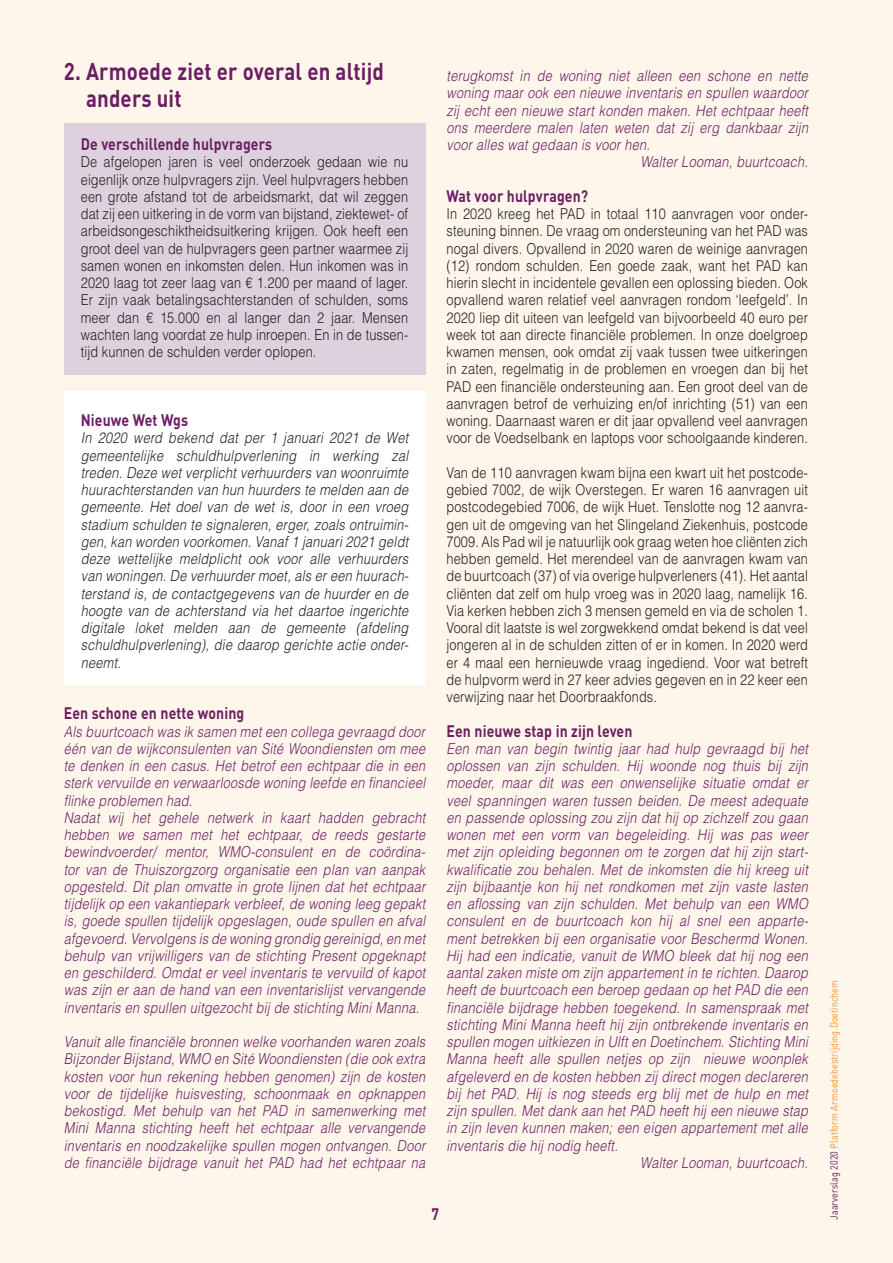
<style>
.page{position:relative;width:893px;height:1263px;background:#fef6ea}
.page>*{position:absolute;margin:0;border:0;box-sizing:border-box;transform-origin:0 0}
.t1{font:700 24px/27px "DIN";letter-spacing:.01em;color:#6c1e65;scale:.85 1}
.t2{font:700 16.5px "DIN";letter-spacing:.01em;color:#6c1e65;scale:.85 1}
.t3{font:italic 300 15px/17.2px "Helvetica LT";color:#6c1e65;scale:.85 1}
.t4{font:300 15px/17.2px "Helvetica LT";letter-spacing:.01em;color:#231f20;text-align:justify;scale:.85 1}
.t5{font:italic 300 15px/17.2px "Helvetica LT";color:#231f20;text-align:justify;scale:.85 1}
.t6{font:10.5px "DIN";letter-spacing:.01em;color:#f6922a;scale:.85 1}
.s1{color:#6c1e65}
</style>
<div class="page">
<div style="left:64px;top:392px;width:361px;height:293px;background:#fff"></div>
<div style="left:64px;top:123px;width:361px;height:251px;background:#ded1dd"></div>
<h1 class="t1" style="left:86px;top:57px;width:352px;text-indent:-22px">2. Armoede ziet er overal en altijd anders uit</h1>
<p class="t2" style="left:81px;top:133px;width:227px">De verschillende hulpvragers</p>
<p class="t4" style="left:81px;top:153px;width:387px">De afgelopen jaren is veel onderzoek gedaan wie nu eigenlijk onze hulpvragers zijn. Veel hulpvragers hebben een grote afstand tot de arbeidsmarkt, dat wil zeggen dat zij een uitkering in de vorm van bijstand, ziektewet- of arbeidsongeschiktheidsuitkering krijgen. Ook heeft een groot deel van de hulpvragers geen partner waarmee zij samen wonen en inkomsten delen. Hun inkomen was in 2020 laag tot zeer laag van € 1.200 per maand of lager.<br>Er zijn vaak betalingsachterstanden of schulden, soms meer dan € 15.000 en al langer dan 2 jaar. Mensen wachten lang voordat ze hulp inroepen. En in de tussen&shy;tijd kunnen de schulden verder oplopen.</p>
<p class="t2" style="left:81px;top:409px;width:128px">Nieuwe Wet Wgs</p>
<p class="t5" style="left:81px;top:429px;width:391px">In 2020 werd bekend dat per 1 januari 2021 de Wet gemeentelijke schuldhulpverlening in werking zal treden.Deze wetverplichtverhuurders van woonruimte huurachterstanden van hun huurders te melden aan de gemeente. Het doel van de wet is, door in een vroeg stadium schulden te signaleren, erger, zoals ontruimin&shy;gen,kan worden voorkomen.Vanaf1 januari2021 geldt deze wettelijke meldplicht ook voor alle verhuurders van woningen.De verhuurdermoet,als ereen huurach&shy;terstand is, de contactgegevens van de huurder en de hoogte van de achterstand via het daartoe ingerichte digitale loket melden aan de gemeente (afdeling schuldhulpverlening), die daarop gerichte actie onder&shy;neemt.</p>
<p class="t2" style="left:64px;top:703px;width:214px">Een schone en nette woning</p>
<p class="t3" style="left:64px;top:722px;width:431px">Als buurtcoach was ik samen meteen collega gevraagd door één van de wijkconsulenten van Sité Woondiensten om mee te denken in een casus. Het betrof een echtpaar die in een sterk vervuilde en verwaarloosde woning leefde en financieel flinke problemen had.<br>Nadat wij het gehele netwerk in kaart hadden gebracht hebben we samen met het echtpaar, de reeds gestarte bewindvoerder/ mentor, WMO-consulent en de coördina&shy;tor van de Thuiszorgzorg organisatie een plan van aanpak opgesteld. Dit plan omvatte in grote lijnen dat het echtpaar tijdelijk op een vakantiepark verbleef,de woning leeg gepakt is, goede spullen tijdelijk opgeslagen, oude spullen en afval afgevoerd.Vervolgens is de woning grondig gereinigd,en met behulp van vrijwilligers van de stichting Present opgeknapt en geschilderd. Omdat er veel inventaris te vervuild of kapot was zijn er aan de hand van een inventarislijst vervangende inventaris en spullen uitgezocht bij de stichting Mini Manna.</p>
<p class="t3" style="left:64px;top:1033px;width:431px;text-align:justify">Vanuit alle financiële bronnen welke voorhanden waren zoals BijzonderBijstand,WMO en Sité Woondiensten (die ook extra kosten voor hun rekening hebben genomen) zijn de kosten voor de tijdelijke huisvesting, schoonmaak en opknappen bekostigd. Met behulp van het PAD in samenwerking met Mini Manna stichting heeft het echtpaar alle vervangende inventaris en noodzakelijke spullen mogen ontvangen. Door de financiële bijdrage vanuit het PAD had het echtpaar na</p>
<p class="t3" style="left:447px;top:67px;width:431px">terugkomst in de woning niet alleen een schone en nette</p>
<p class="t3" style="left:447px;top:84px;width:430px">woning maar ook een nieuwe inventaris en spullen waardoor</p>
<p class="t3" style="left:447px;top:101px;width:431px">zij echt een nieuwe start konden maken. Het echtpaar heeft</p>
<p class="t3" style="left:447px;top:119px;width:431px">ons meerdere malen laten weten dat zij erg dankbaar zijn</p>
<p class="t3" style="left:447px;top:136px;width:244px">voor alles wat gedaan is voor hen.</p>
<p class="t3" style="left:640px;top:153px;width:203px">Walter Looman, buurtcoach.</p>
<p class="t2" style="left:446px;top:185px;width:168px">Wat voor hulpvragen?</p>
<p class="t4" style="left:446px;top:205px;width:427px">In 2020 kreeg het PAD in totaal 110 aanvragen voor onder&shy;steuning binnen. De vraag om ondersteuning van het PAD was nogal divers. Opvallend in 2020 waren de weinige aanvragen (12) rondom schulden. Een goede zaak, want het PAD kan hierin slecht in incidentele gevallen een oplossing bieden. Ook opvallend waren relatief veel aanvragen rondom ‘leefgeld’. In 2020 liep dit uiteen van leefgeld van bijvoorbeeld 40 euro per week tot aan directe financiële problemen. In onze doelgroep kwamen mensen, ook omdat zij vaak tussen twee uitkeringen in zaten, regelmatig in de problemen en vroegen dan bij het PAD een financiële ondersteuning aan. Een groot deel van de aanvragen betrof de verhuizing en/of inrichting (51) van een woning. Daarnaast waren er dit jaar opvallend veel aanvragen voor de Voedselbank en laptops voor schoolgaande kinderen.</p>
<p class="t4" style="left:446px;top:464px;width:427px">Van de 110 aanvragen kwam bijna een kwart uit het postcode&shy;gebied 7002, de wijk Overstegen. Er waren 16 aanvragen uit postcodegebied 7006, de wijk Huet. Tenslotte nog 12 aanvra&shy;gen uit de omgeving van het Slingeland Ziekenhuis, postcode 7009. Als Pad wil je natuurlijk ook graag weten hoe cliënten zich hebben gemeld. Het merendeel van de aanvragen kwam van de buurtcoach (37) of via overige hulpverleners (41). Het aantal cliënten dat zelf om hulp vroeg was in 2020 laag, namelijk 16.<br>Via kerken hebben zich 3 mensen gemeld en via de scholen 1.<br>Vooral dit laatste is wel zorgwekkend omdat bekend is dat veel jongeren al in de schulden zitten of er in komen. In 2020 werd er 4 maal een hernieuwde vraag ingediend. Voor wat betreft de hulpvorm werd in 27 keer advies gegeven en in 22 keer een verwijzing naar het Doorbraakfonds.</p>
<p class="t2" style="left:446px;top:720px;width:220px">Een nieuwe stap in zijn leven</p>
<p class="t3" style="left:446px;top:740px;width:431px">Een man van begin twintig jaar had hulp gevraagd bij het</p>
<p class="t3" style="left:446px;top:757px;width:431px">oplossen van zijn schulden. Hij woonde nog thuis bij zijn</p>
<p class="t3" style="left:446px;top:774px;width:430px">moeder, maar dit was een onwenselijke situatie omdat er</p>
<p class="t3" style="left:446px;top:791px;width:430px">veel spanningen waren tussen beiden. De meest adequate</p>
<p class="t3" style="left:446px;top:809px;width:431px">en passende oplossing zou zijn dat hij op zichzelf zou gaan</p>
<p class="t3" style="left:446px;top:826px;width:431px">wonen met een vorm van begeleiding. Hij was pas weer</p>
<p class="t3" style="left:446px;top:843px;width:430px">met zijn opleiding begonnen om te zorgen dat hij zijn start-</p>
<p class="t3" style="left:446px;top:860px;width:431px">kwalificatie zou behalen. Met de inkomsten die hij kreeg uit</p>
<p class="t3" style="left:446px;top:878px;width:431px">zijn bijbaantje kon hij net rondkomen met zijn vaste lasten</p>
<p class="t3" style="left:446px;top:895px;width:431px">en aflossing van zijn schulden. Met behulp van een WMO</p>
<p class="t3" style="left:446px;top:912px;width:431px">consulent en de buurtcoach kon hij al snel een apparte-</p>
<p class="t3" style="left:446px;top:929px;width:431px">ment betrekken bij een organisatie voor Beschermd Wonen.</p>
<p class="t3" style="left:446px;top:947px;width:431px">Hij had een indicatie, vanuit de WMO bleek dat hij nog een</p>
<p class="t3" style="left:446px;top:964px;width:431px">aantal zaken miste om zijn appartement in te richten. Daarop</p>
<p class="t3" style="left:446px;top:981px;width:431px">heeft de buurtcoach een beroep gedaan op het PAD die een</p>
<p class="t3" style="left:446px;top:998px;width:431px">financiële bijdrage hebben toegekend. In samenspraak met</p>
<p class="t3" style="left:446px;top:1016px;width:431px">stichting Mini Manna heeft hij zijn ontbrekende inventaris en</p>
<p class="t3" style="left:446px;top:1033px;width:431px">spullen mogen uitkiezen in Ulften Doetinchem.Stichting Mini</p>
<p class="t3" style="left:446px;top:1050px;width:430px">Manna heeft alle spullen netjes op zijn nieuwe woonplek</p>
<p class="t3" style="left:447px;top:1067px;width:431px">afgeleverd en de kosten hebben zij direct mogen declareren</p>
<p class="t3" style="left:447px;top:1085px;width:431px">bij het PAD. Hij is nog steeds erg blij met de hulp en met</p>
<p class="t3" style="left:447px;top:1102px;width:431px">zijn spullen. Met dank aan het PAD heeft hij een nieuwe stap</p>
<p class="t3" style="left:447px;top:1119px;width:430px">in zijn leven kunnen maken; een eigen appartement met alle</p>
<p class="t3" style="left:447px;top:1136px;width:207px">inventaris die hij nodig heeft.</p>
<p class="t3" style="left:640px;top:1154px;width:203px">Walter Looman, buurtcoach.</p>
<p class="t2" style="left:431px;top:1203px;width:10px">7</p>
<p class="t6" style="left:827px;top:1220px;width:284px;rotate:-90deg"><span class="s1">Jaarverslag 2020</span> Platform Armoedebestrijding Doetinchem</p>
</div>
